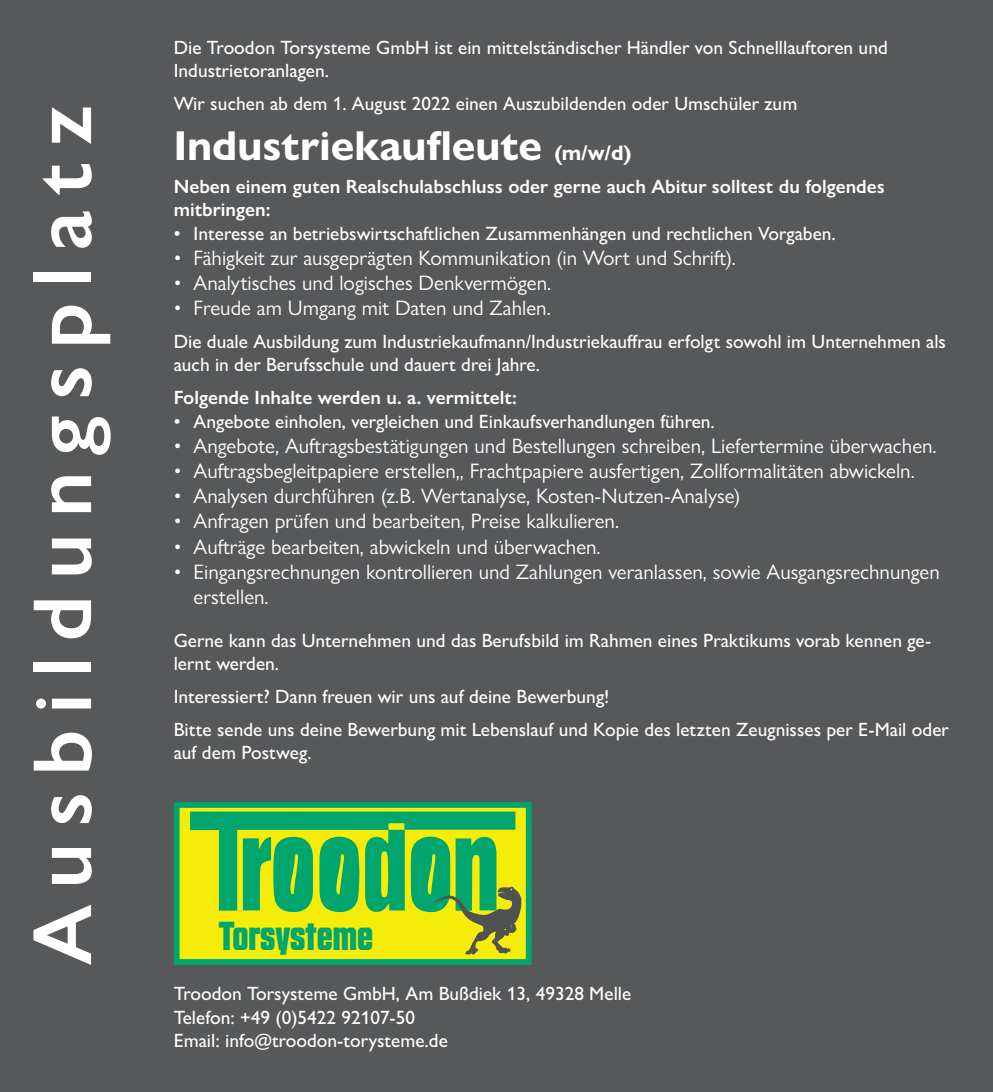
<style>
.page{position:relative;width:993px;height:1092px;background:#fff}
.page>*{position:absolute;margin:0;border:0;box-sizing:border-box;transform-origin:0 0}
.t1{font:600 84px "Gill Sans Nova";letter-spacing:.19em;color:#fff}
.t2{font:700 42px "Gill Sans Nova";color:#fff}
.t3{font:700 39.2px "Countach";letter-spacing:-.005em;color:#00a66e}
.t4{font:21px/25.2px "Gill Sans Nova";color:#fff}
.t5{font:500 19.25px/23.1px "Gill Sans Nova";color:#fff}
.t6{font:600 19.25px/23.1px "Gill Sans Nova";color:#fff}
.s1{font-size:21px}
</style>
<div class="page">
<div style="left:0;top:0;width:992px;height:1091px;background:#57585a"></div>
<div style="left:177px;top:804px;width:351px;height:157px;background:#f5ec09"></div>
<div style="left:174px;top:802px;width:357px;height:162px;border:6px solid #00a66e"></div>
<svg style="left:174px;top:961px;width:357px;height:1px"></svg>
<svg style="left:190px;top:811px;width:331px;height:143px"></svg>
<h1 class="t1" style="left:11px;top:964px;width:860px;rotate:-90deg">Ausbildungsplatz</h1>
<p class="t5" style="left:174px;top:35px;width:715px">Die Troodon Torsysteme GmbH ist ein mittelständischer Händler von Schnelllauftoren und<br>Industrietoranlagen.</p>
<p class="t5" style="left:174px;top:92px;width:624px">Wir suchen ab dem 1. August 2022 einen Auszubildenden oder Umschüler zum</p>
<h2 class="t2" style="left:174px;top:120px;width:459px">Industriekaufleute <span class="s1">(m/w/d)</span></h2>
<p class="t6" style="left:174px;top:175px;width:712px">Neben einem guten Realschulabschluss oder gerne auch Abitur solltest du folgendes mitbringen:</p>
<p class="t5" style="left:174px;top:221px;width:663px">• Interesse an betriebswirtschaftlichen Zusammenhängen und rechtlichen Vorgaben.</p>
<p class="t4" style="left:174px;top:245px;width:563px">• Fähigkeit zur ausgeprägten Kommunikation (in Wort und Schrift).</p>
<p class="t4" style="left:174px;top:270px;width:379px">• Analytisches und logisches Denkvermögen.</p>
<p class="t4" style="left:174px;top:295px;width:378px">• Freude am Umgang mit Daten und Zahlen.</p>
<p class="t5" style="left:174px;top:330px;width:773px">Die duale Ausbildung zum Industriekaufmann/Industriekauffrau erfolgt sowohl im Unternehmen als auch in der Berufsschule und dauert drei Jahre.</p>
<p class="t6" style="left:174px;top:386px;width:344px">Folgende Inhalte werden u. a. vermittelt:</p>
<p class="t5" style="left:174px;top:409px;width:542px">• Angebote einholen, vergleichen und Einkaufsverhandlungen führen.</p>
<p class="t4" style="left:174px;top:433px;width:764px">• Angebote, Auftragsbestätigungen und Bestellungen schreiben, Liefertermine überwachen.</p>
<p class="t4" style="left:174px;top:458px;width:742px">• Auftragsbegleitpapiere erstellen,, Frachtpapiere ausfertigen, Zollformalitäten abwickeln.</p>
<p class="t4" style="left:174px;top:483px;width:568px">• Analysen durchführen (z.B. Wertanalyse, Kosten-Nutzen-Analyse)</p>
<p class="t4" style="left:174px;top:508px;width:446px">• Anfragen prüfen und bearbeiten, Preise kalkulieren.</p>
<p class="t4" style="left:174px;top:533px;width:428px">• Aufträge bearbeiten, abwickeln und überwachen.</p>
<p class="t4" style="left:193px;top:559px;width:747px;text-indent:-20px">• Eingangsrechnungen kontrollieren und Zahlungen veranlassen, sowie Ausgangsrechnungen erstellen.</p>
<p class="t5" style="left:174px;top:628px;width:758px">Gerne kann das Unternehmen und das Berufsbild im Rahmen eines Praktikums vorab kennen ge&shy;lernt werden.</p>
<p class="t5" style="left:174px;top:679px;width:776px;line-height:33.1px">Interessiert? Dann freuen wir uns auf deine Bewerbung!<br>Bitte sende uns deine Bewerbung mit Lebenslauf und Kopie des letzten Zeugnisses per E-Mail oder</p>
<p class="t5" style="left:174px;top:741px;width:139px">auf dem Postweg.</p>
<h3 class="t3" style="left:219px;top:910px;width:156px">Torsysteme</h3>
<p class="t5" style="left:174px;top:981px;width:459px">Troodon Torsysteme GmbH, Am Bußdiek 13, 49328 Melle<br>Telefon: +49 (0)5422 92107-50<br>Email: info@troodon-torysteme.de</p>
</div>
